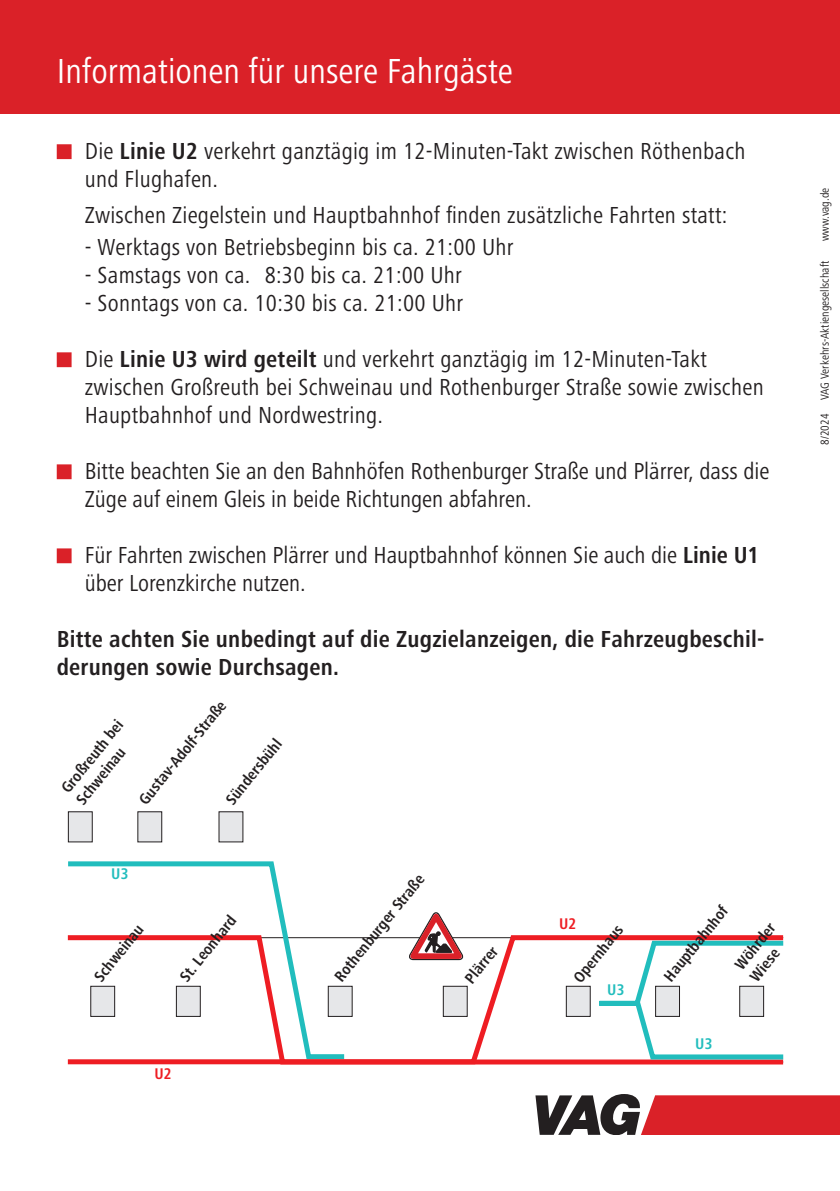
<style>
.page{position:relative;width:840px;height:1191px;background:#fff}
.page>*{position:absolute;margin:0;border:0;box-sizing:border-box;transform-origin:0 0}
.t1{font:condensed 36px "Frutiger Next LTW1 G";color:#fff}
.t2{font:condensed 24px/28px "Frutiger Next LTW1 G";letter-spacing:.01em;color:#231f20}
.t3{font:700 condensed 24px/28px "Frutiger Next LTW1 G";letter-spacing:.01em;color:#231f20}
.t4{font:700 condensed 16px/19.2px "Frutiger Next LTW1 G";color:#231f20}
.t5{font:700 condensed 16px "Frutiger Next LTW1 G";color:#21bdbd}
.t6{font:700 condensed 16px "Frutiger Next LTW1 G";color:#ee1d23}
.t7{font:condensed 12px "Frutiger Next LTW1 G";color:#231f20}
.s1{font-weight:700}
</style>
<div class="page">
<div style="left:57px;top:144px;width:15px;height:15px;background:#da2128;border:2px solid #da2128"></div>
<div style="left:57px;top:352px;width:15px;height:15px;background:#da2128;border:2px solid #da2128"></div>
<div style="left:57px;top:464px;width:15px;height:15px;background:#da2128;border:2px solid #da2128"></div>
<div style="left:57px;top:548px;width:15px;height:15px;background:#da2128;border:2px solid #da2128"></div>
<div style="left:0;top:0;width:839px;height:113px;background:#da2128"></div>
<svg style="left:535px;top:1094px;width:304px;height:40px"></svg>
<svg style="left:68px;top:861px;width:219px;height:71px"></svg>
<svg style="left:422px;top:912px;width:28px;height:20px"></svg>
<div style="left:68px;top:811px;width:24px;height:31px;background:#e6e7e9"></div>
<div style="left:68px;top:811px;width:25px;height:31px;border:1px solid #231f20"></div>
<div style="left:138px;top:811px;width:24px;height:31px;background:#e6e7e9"></div>
<div style="left:137px;top:811px;width:25px;height:31px;border:1px solid #231f20"></div>
<div style="left:219px;top:811px;width:24px;height:31px;background:#e6e7e9"></div>
<svg style="left:67px;top:932px;width:717px;height:133px"></svg>
<h1 class="t1" style="left:57px;top:50px;width:457px">Informationen für unsere Fahrgäste</h1>
<p class="t2" style="left:85px;top:137px;width:662px">Die <span class="s1">Linie U2</span> verkehrt ganztägig im 12-Minuten-Takt zwischen Röthenbach und Flughafen.</p>
<p class="t2" style="left:85px;top:201px;width:644px">Zwischen Ziegelstein und Hauptbahnhof finden zusätzliche Fahrten statt:</p>
<p class="t2" style="left:85px;top:233px;width:430px">- Werktags von Betriebsbeginn bis ca. 21:00 Uhr</p>
<p class="t2" style="left:85px;top:261px;width:378px">- Samstags von ca. 8:30 bis ca. 21:00 Uhr</p>
<p class="t2" style="left:85px;top:289px;width:380px">- Sonntags von ca. 10:30 bis ca. 21:00 Uhr</p>
<p class="t2" style="left:85px;top:345px;width:680px">Die <span class="s1">Linie U3 wird geteilt</span> und verkehrt ganztägig im 12-Minuten-Takt zwischen Großreuth bei Schweinau und Rothenburger Straße sowie zwischen<br>Hauptbahnhof und Nordwestring.</p>
<p class="t2" style="left:85px;top:457px;width:685px">Bitte beachten Sie an den Bahnhöfen Rothenburger Straße und Plärrer, dass die<br>Züge auf einem Gleis in beide Richtungen abfahren.</p>
<p class="t2" style="left:85px;top:541px;width:675px">Für Fahrten zwischen Plärrer und Hauptbahnhof können Sie auch die <span class="s1">Linie U1 </span>über Lorenzkirche nutzen.</p>
<p class="t3" style="left:57px;top:625px;width:708px">Bitte achten Sie unbedingt auf die Zugzielanzeigen, die Fahrzeugbeschil&shy;derungen sowie Durchsagen.</p>
<p class="t4" style="left:57px;top:784px;width:90px;rotate:-51deg">Großreuth bei<br>Schweinau</p>
<p class="t4" style="left:135px;top:796px;width:130px;rotate:-51deg">Gustav-Adolf-Straße</p>
<p class="t4" style="left:221px;top:796px;width:80px;rotate:-51deg">Sündersbühl</p>
<p class="t5" style="left:111px;top:864px;width:19px">U3</p>
<p class="t4" style="left:90px;top:973px;width:70px;rotate:-51deg">Schweinau</p>
<p class="t4" style="left:175px;top:973px;width:81px;rotate:-51deg">St. Leonhard</p>
<p class="t6" style="left:154px;top:1064px;width:19px">U2</p>
<p class="t4" style="left:330px;top:973px;width:134px;rotate:-51deg">Rothenburger Straße</p>
<p class="t4" style="left:460px;top:975px;width:44px;rotate:-51deg">Plärrer</p>
<p class="t6" style="left:558px;top:914px;width:19px">U2</p>
<p class="t4" style="left:569px;top:974px;width:70px;rotate:-51deg">Opernhaus</p>
<p class="t5" style="left:607px;top:980px;width:19px">U3</p>
<p class="t4" style="left:659px;top:973px;width:93px;rotate:-51deg">Hauptbahnhof</p>
<p class="t4" style="left:730px;top:961px;width:56px;rotate:-51deg">Wöhrder<br>Wiese</p>
<p class="t5" style="left:694px;top:1035px;width:19px">U3</p>
<p class="t7" style="left:817px;top:241px;width:55px;rotate:-90deg">www.vag.de</p>
<p class="t7" style="left:817px;top:445px;width:185px;rotate:-90deg">8/2024 VAG Verkehrs-Aktiengesellschaft</p>
</div>
